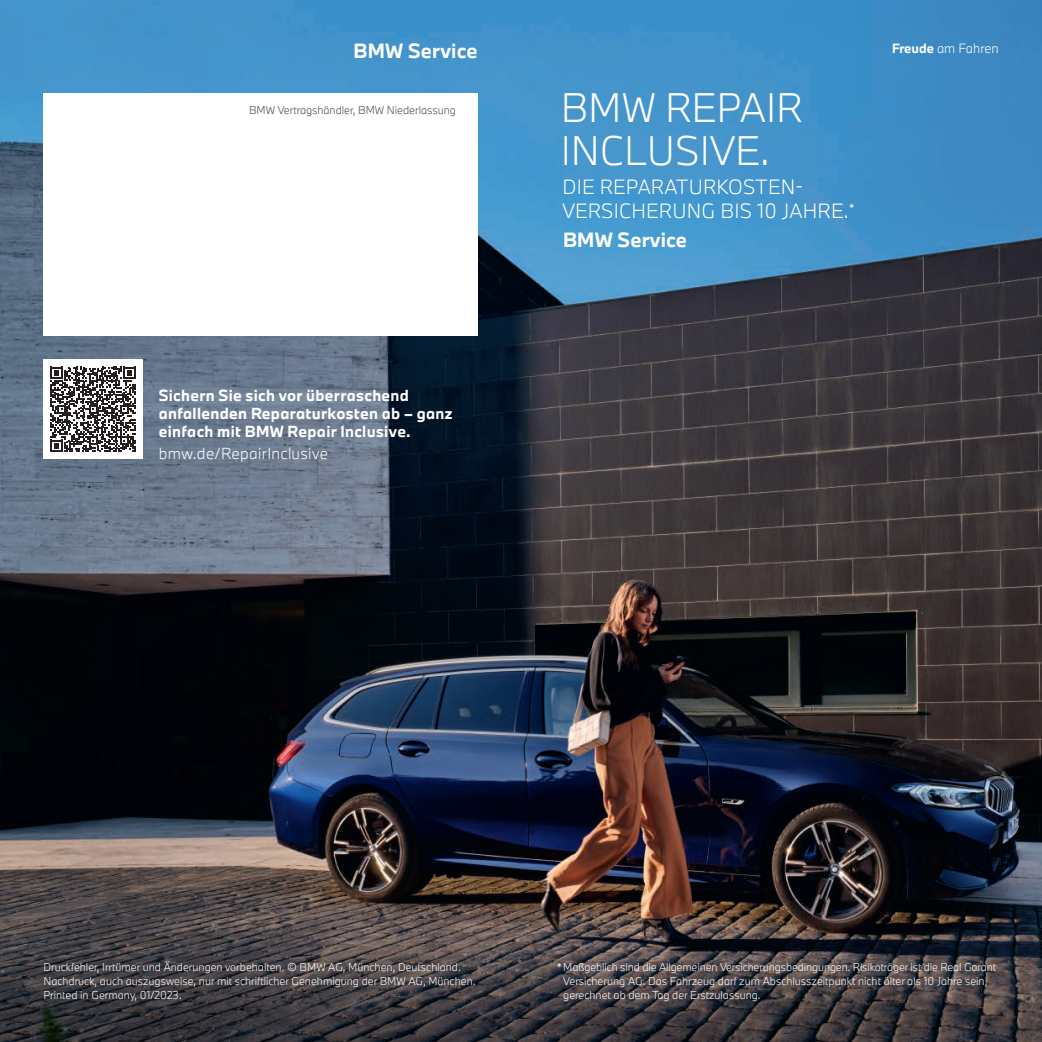
<style>
.page{position:relative;width:1042px;height:1042px;background:#fff}
.page>*{position:absolute;margin:0;border:0;box-sizing:border-box;transform-origin:0 0}
.t1{font:300 38.32px/43.2px "BMW Type Next";color:#fff}
.t2{font:300 19.07px/24px "BMW Type Next";letter-spacing:.01em;color:#fff}
.t3{font:700 19.07px "BMW Type Next";letter-spacing:.01em;color:#fff}
.t4{font:700 14.88px/18.2px "BMW Type Next";letter-spacing:.025em;color:#fff}
.t5{font:300 14.88px "BMW Type Next";letter-spacing:.02em;color:#fff}
.t6{font:300 12.42px "BMW Type Next";color:#fff}
.t7{font:300 10.5px/14px "BMW Type Next";color:#fff}
.t8{font:300 10.5px "BMW Type Next";color:#4b4c4d}
.s1{font-weight:700}
</style>
<div class="page">
<img style="left:0;top:0;width:1042px;height:1042px">
<div style="left:43px;top:93px;width:435px;height:242px;background:#fff"></div>
<div style="left:43px;top:360px;width:100px;height:99px;background:#fff"></div>
<svg style="left:50px;top:367px;width:86px;height:85px"></svg>
<h2 class="t3" style="left:353px;top:38px;width:125px">BMW Service</h2>
<p class="t8" style="left:249px;top:103px;width:208px">BMW Vertragshändler, BMW Niederlassung</p>
<h3 class="t4" style="left:159px;top:386px;width:295px">Sichern Sie sich vor überraschend anfallenden Reparaturkosten ab – ganz einfach mit BMW Repair Inclusive.</h3>
<h3 class="t5" style="left:159px;top:443px;width:171px">bmw.de/RepairInclusive</h3>
<h1 class="t1" style="left:561px;top:85px;width:243px">BMW REPAIR<br>INCLUSIVE.</h1>
<h2 class="t2" style="left:562px;top:175px;width:294px">DIE REPARATURKOSTEN-<br>VERSICHERUNG BIS 10 JAHRE.<sup>*</sup></h2>
<h2 class="t3" style="left:563px;top:227px;width:125px">BMW Service</h2>
<p class="t6" style="left:892px;top:40px;width:108px"><span class="s1">Freude</span> am Fahren</p>
<p class="t7" style="left:43px;top:959px;width:433px">Druckfehler, Irrtümer und Änderungen vorbehalten. © BMW AG, München, Deutschland.<br>Nachdruck, auch auszugsweise, nur mit schriftlicher Genehmigung der BMW AG, München.<br>Printed in Germany, 01/2023.</p>
<p class="t7" style="left:563px;top:959px;width:434px;text-indent:-7px">* Maßgeblich sind die Allgemeinen Versicherungsbedingungen. Risikoträger ist die Real Garant<br>Versicherung AG. Das Fahrzeug darf zum Abschlusszeitpunkt nicht älter als 10 Jahre sein, gerechnet ab dem Tag der Erstzulassung.</p>
</div>
